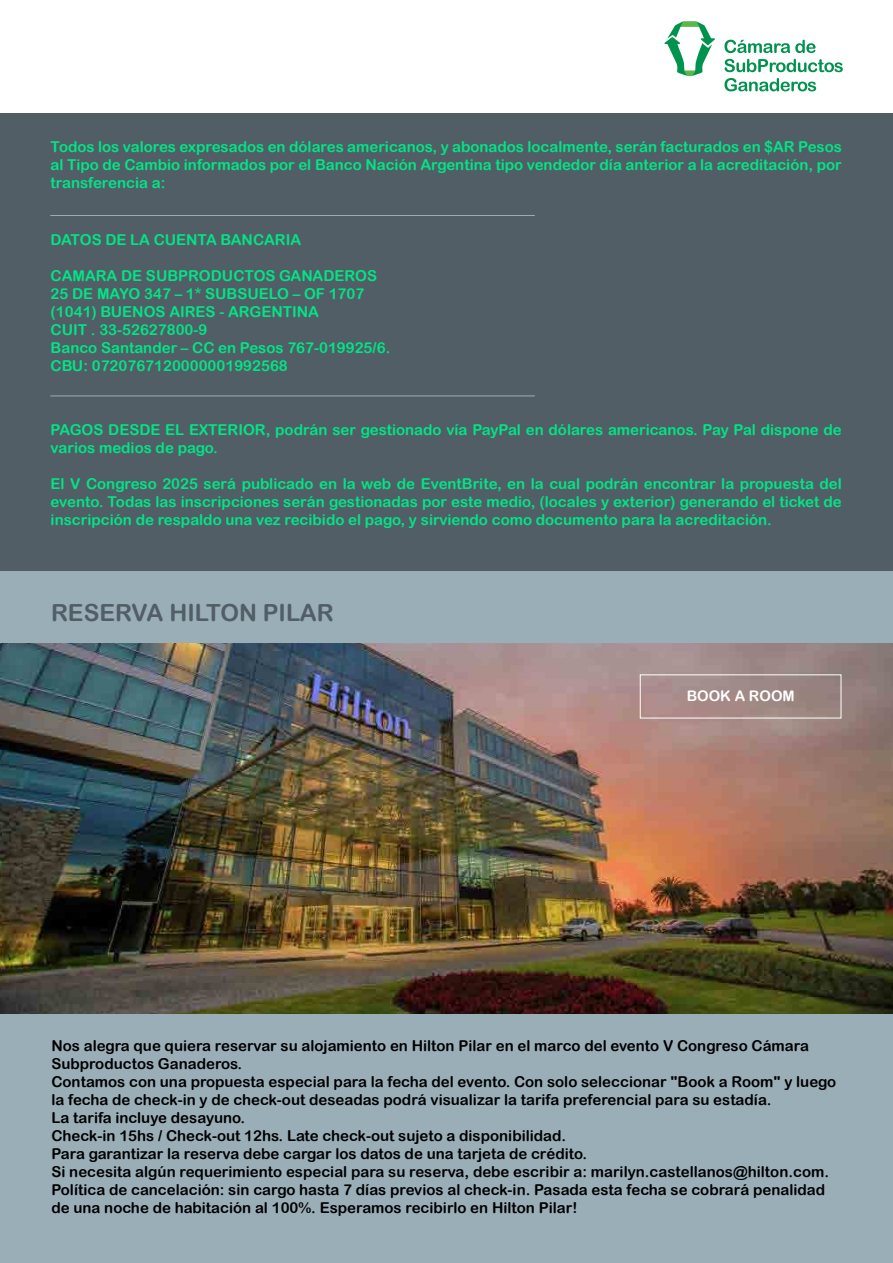
<style>
.page{position:relative;width:893px;height:1263px;background:#fff}
.page>*{position:absolute;margin:0;border:0;box-sizing:border-box;transform-origin:0 0}
.t1{font:23.55px "Arial Rounded MT Bold";color:#525e65}
.t2{font:15px/18px "Arial Rounded MT Bold";color:#01e587;text-align:justify}
.t3{font:15px/18px "Arial Rounded MT Bold";color:#000}
.t4{font:14.55px "Arial Rounded MT Bold";color:#fff}
</style>
<div class="page">
<div style="left:0;top:567px;width:893px;height:696px;background:#9aaeb8"></div>
<div style="left:0;top:113px;width:893px;height:457px;background:#525e65"></div>
<hr style="left:50px;top:215px;width:485px;height:1px;background:#9aaeb8">
<hr style="left:50px;top:395px;width:485px;height:1px;background:#9aaeb8">
<img style="left:0;top:644px;width:893px;height:370px">
<img style="left:51px;top:21px;width:791px;height:993px">
<p class="t2" style="left:51px;top:138px;width:793px">Todos los valores expresados en dólares americanos, y abonados localmente, serán facturados en $AR Pesos al Tipo de Cambio informados por el Banco Nación Argentina tipo vendedor día anterior a la acreditación, por transferencia a:</p>
<p class="t2" style="left:51px;top:230px;width:252px">DATOS DE LA CUENTA BANCARIA</p>
<p class="t2" style="left:51px;top:266px;width:341px;text-align:left">CAMARA DE SUBPRODUCTOS GANADEROS<br>25 DE MAYO 347 – 1* SUBSUELO – OF 1707 (1041) BUENOS AIRES - ARGENTINA<br>CUIT . 33-52627800-9<br>Banco Santander – CC en Pesos 767-019925/6.<br>CBU: 0720767120000001992568</p>
<p class="t2" style="left:51px;top:421px;width:793px">PAGOS DESDE EL EXTERIOR, podrán ser gestionado vía PayPal en dólares americanos. Pay Pal dispone de varios medios de pago.</p>
<p class="t2" style="left:51px;top:475px;width:793px">El V Congreso 2025 será publicado en la web de EventBrite, en la cual podrán encontrar la propuesta del evento. Todas las inscripciones serán gestionadas por este medio, (locales y exterior) generando el ticket de inscripción de respaldo una vez recibido el pago, y sirviendo como documento para la acreditación.</p>
<h1 class="t1" style="left:51px;top:599px;width:284px">RESERVA HILTON PILAR</h1>
<p class="t4" style="left:687px;top:687px;width:110px">BOOK A ROOM</p>
<p class="t3" style="left:51px;top:1037px;width:786px">Nos alegra que quiera reservar su alojamiento en Hilton Pilar en el marco del evento V Congreso Cámara Subproductos Ganaderos.<br>Contamos con una propuesta especial para la fecha del evento. Con solo seleccionar "Book a Room" y luego la fecha de check-in y de check-out deseadas podrá visualizar la tarifa preferencial para su estadía.<br>La tarifa incluye desayuno.<br>Check-in 15hs / Check-out 12hs. Late check-out sujeto a disponibilidad.<br>Para garantizar la reserva debe cargar los datos de una tarjeta de crédito.<br>Si necesita algún requerimiento especial para su reserva, debe escribir a: marilyn.castellanos@hilton.com.<br>Política de cancelación: sin cargo hasta 7 días previos al check-in. Pasada esta fecha se cobrará penalidad de una noche de habitación al 100%. Esperamos recibirlo en Hilton Pilar!</p>
</div>
